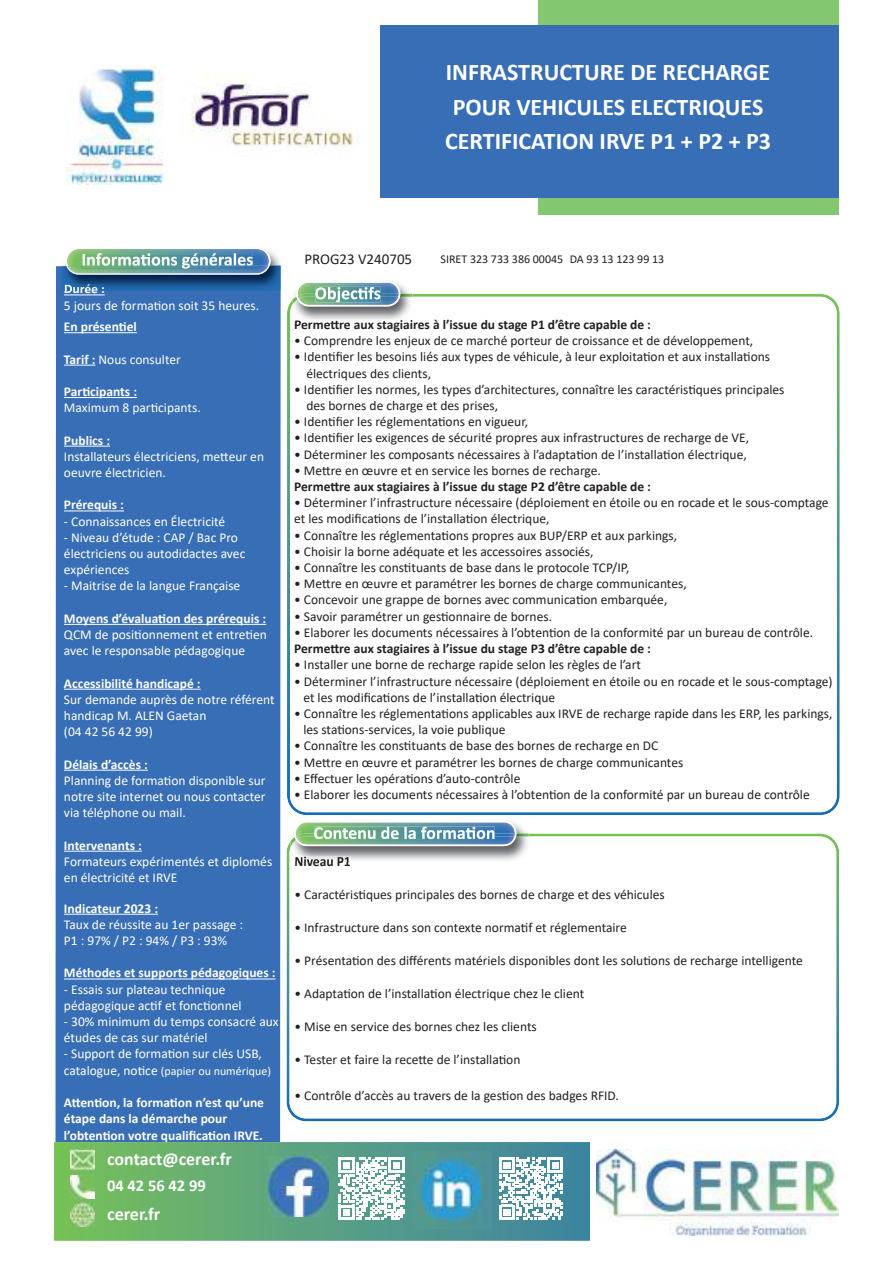
<style>
.page{position:relative;width:893px;height:1263px;background:#fff}
.page>*{position:absolute;margin:0;border:0;box-sizing:border-box;transform-origin:0 0}
.t1{font:700 24px/34.5px "Calibri";color:#fff;text-align:center}
.t2{font:700 18px "Calibri";color:#fff}
.t3{font:700 16.5px "Calibri";color:#fff}
.t4{font:15px "Calibri";color:#241f1f}
.t5{font:13.5px/16.2px "Calibri";color:#241f1f}
.t6{font:13.5px/16.2px "Calibri";color:#fff}
.t7{font:700 13.5px/16.2px "Calibri";color:#fff}
.t8{font:700 13.5px "Calibri";color:#241f1f}
.t9{font:12px "Calibri";color:#fff}
.t10{font:12px "Calibri";color:#241f1f}
.s1{font-weight:700}
.s2{font-size:13.5px}
</style>
<div class="page">
<div style="left:55px;top:266px;width:226px;height:876px;background:#376eb6"></div>
<hr style="left:64px;top:294px;width:41px;height:1px;background:#fff">
<hr style="left:64px;top:332px;width:73px;height:1px;background:#fff">
<hr style="left:64px;top:365px;width:31px;height:1px;background:#fff">
<hr style="left:64px;top:397px;width:73px;height:1px;background:#fff">
<hr style="left:64px;top:446px;width:46px;height:1px;background:#fff">
<hr style="left:64px;top:510px;width:60px;height:1px;background:#fff">
<hr style="left:64px;top:624px;width:202px;height:1px;background:#fff">
<hr style="left:64px;top:689px;width:137px;height:1px;background:#fff">
<hr style="left:64px;top:770px;width:84px;height:1px;background:#fff">
<hr style="left:64px;top:851px;width:78px;height:1px;background:#fff">
<hr style="left:64px;top:914px;width:94px;height:1px;background:#fff">
<hr style="left:64px;top:978px;width:212px;height:1px;background:#fff">
<svg style="left:287px;top:294px;width:553px;height:521px"></svg>
<svg style="left:287px;top:833px;width:552px;height:288px"></svg>
<img style="left:292px;top:284px;width:120px;height:38px">
<img style="left:323px;top:320px;width:89px;height:2px">
<img style="left:295px;top:320px;width:28px;height:2px">
<img style="left:292px;top:294px;width:120px;height:11px">
<img style="left:296px;top:282px;width:104px;height:24px">
<img style="left:296px;top:294px;width:104px;height:5px">
<img style="left:290px;top:824px;width:239px;height:38px">
<img style="left:319px;top:857px;width:31px;height:5px">
<img style="left:295px;top:857px;width:24px;height:5px">
<img style="left:290px;top:833px;width:239px;height:15px">
<img style="left:294px;top:822px;width:222px;height:24px">
<img style="left:295px;top:833px;width:221px;height:7px">
<img style="left:64px;top:251px;width:217px;height:15px">
<img style="left:62px;top:266px;width:219px;height:25px">
<img style="left:65px;top:284px;width:39px;height:7px">
<img style="left:65px;top:285px;width:26px;height:6px">
<img style="left:65px;top:249px;width:205px;height:26px">
<svg style="left:54px;top:1142px;width:536px;height:99px;background:#5fa67b"></svg>
<img style="left:596px;top:1149px;width:243px;height:86px">
<img style="left:71px;top:1147px;width:23px;height:24px">
<img style="left:71px;top:1175px;width:23px;height:23px">
<img style="left:71px;top:1203px;width:23px;height:23px">
<img style="left:414px;top:1151px;width:78px;height:77px">
<svg style="left:338px;top:1158px;width:67px;height:62px"></svg>
<svg style="left:499px;top:1157px;width:64px;height:63px"></svg>
<img style="left:268px;top:1157px;width:60px;height:60px">
<img style="left:191px;top:72px;width:167px;height:74px">
<img style="left:66px;top:65px;width:98px;height:119px">
<div style="left:539px;top:0;width:300px;height:215px;background:#83c771"></div>
<div style="left:381px;top:25px;width:458px;height:173px;background:#376eb6"></div>
<h1 class="t1" style="left:445px;top:55px;width:327px">INFRASTRUCTURE DE RECHARGE<br>POUR VEHICULES ELECTRIQUES<br>CERTIFICATION IRVE P1 + P2 + P3</h1>
<p class="t7" style="left:64px;top:282px;width:42px">Durée :</p>
<p class="t6" style="left:64px;top:297px;width:197px">5 jours de formation soit 35 heures.</p>
<p class="t7" style="left:64px;top:318px;width:74px">En présentiel</p>
<p class="t6" style="left:64px;top:351px;width:118px"><span class="s1">Tarif :</span> Nous consulter</p>
<p class="t7" style="left:64px;top:383px;width:75px">Participants :</p>
<p class="t6" style="left:64px;top:399px;width:138px">Maximum 8 participants.</p>
<p class="t7" style="left:64px;top:432px;width:48px">Publics :</p>
<p class="t6" style="left:64px;top:448px;width:202px">Installateurs électriciens, metteur en oeuvre électricien.</p>
<p class="t7" style="left:64px;top:498px;width:62px">Prérequis :</p>
<p class="t6" style="left:64px;top:513px;width:163px">- Connaissances en Électricité</p>
<p class="t6" style="left:64px;top:529px;width:183px">- Niveau d’étude : CAP / Bac Pro électriciens ou autodidactes avec expériences</p>
<p class="t6" style="left:64px;top:577px;width:178px">- Maitrise de la langue Française</p>
<p class="t7" style="left:64px;top:610px;width:204px">Moyens d’évaluation des prérequis :</p>
<p class="t6" style="left:64px;top:626px;width:204px">QCM de positionnement et entretien avec le responsable pédagogique</p>
<p class="t7" style="left:64px;top:675px;width:138px">Accessibilité handicapé :</p>
<p class="t6" style="left:64px;top:691px;width:212px">Sur demande auprès de notre référent handicap M. ALEN Gaetan<br>(04 42 56 42 99)</p>
<p class="t7" style="left:64px;top:756px;width:85px">Délais d’accès :</p>
<p class="t6" style="left:64px;top:772px;width:203px;text-align:justify">Planning de formation disponible sur notre site internet ou nous contacter via téléphone ou mail.</p>
<p class="t7" style="left:64px;top:837px;width:79px">Intervenants :</p>
<p class="t6" style="left:64px;top:853px;width:210px">Formateurs expérimentés et diplomés en électricité et IRVE</p>
<p class="t7" style="left:64px;top:900px;width:96px">Indicateur 2023 :</p>
<p class="t6" style="left:64px;top:916px;width:181px">Taux de réussite au 1er passage :<br>P1 : 97% / P2 : 94% / P3 : 93%</p>
<p class="t7" style="left:64px;top:965px;width:213px">Méthodes et supports pédagogiques :</p>
<p class="t6" style="left:64px;top:981px;width:179px">- Essais sur plateau technique pédagogique actif et fonctionnel</p>
<p class="t6" style="left:64px;top:1013px;width:216px">- 30% minimum du temps consacré aux études de cas sur matériel</p>
<p class="t6" style="left:64px;top:1045px;width:199px">- Support de formation sur clés USB,</p>
<p class="t9" style="left:64px;top:1062px;width:209px"><span class="s2">catalogue, notice</span> (papier ou numérique)</p>
<p class="t7" style="left:64px;top:1094px;width:202px">Attention, la formation n’est qu’une étape dans la démarche pour l’obtention votre qualification IRVE.</p>
<h2 class="t2" style="left:107px;top:1146px;width:126px">contact@cerer.fr</h2>
<p class="t3" style="left:107px;top:1174px;width:100px">04 42 56 42 99</p>
<h2 class="t2" style="left:107px;top:1201px;width:55px">cerer.fr</h2>
<p class="t4" style="left:304px;top:249px;width:109px">PROG23 V240705</p>
<p class="t10" style="left:441px;top:251px;width:225px">SIRET 323 733 386 00045 DA 93 13 123 99 13</p>
<p class="t8" style="left:294px;top:315px;width:358px">Permettre aux stagiaires à l’issue du stage P1 d’être capable de :</p>
<p class="t5" style="left:294px;top:332px;width:460px">• Comprendre les enjeux de ce marché porteur de croissance et de développement,</p>
<p class="t5" style="left:306px;top:348px;width:465px;text-indent:-12px">• Identifier les besoins liés aux types de véhicule, à leur exploitation et aux installations électriques des clients,</p>
<p class="t5" style="left:306px;top:381px;width:480px;text-indent:-12px">• Identifier les normes, les types d’architectures, connaître les caractéristiques principales des bornes de charge et des prises,</p>
<p class="t5" style="left:294px;top:413px;width:236px">• Identifier les réglementations en vigueur,</p>
<p class="t5" style="left:294px;top:429px;width:456px">• Identifier les exigences de sécurité propres aux infrastructures de recharge de VE,</p>
<p class="t5" style="left:294px;top:446px;width:454px">• Déterminer les composants nécessaires à l’adaptation de l’installation électrique,</p>
<p class="t5" style="left:294px;top:462px;width:308px">• Mettre en œuvre et en service les bornes de recharge.</p>
<p class="t8" style="left:294px;top:477px;width:358px">Permettre aux stagiaires à l’issue du stage P2 d’être capable de :</p>
<p class="t5" style="left:294px;top:494px;width:536px">• Déterminer l’infrastructure nécessaire (déploiement en étoile ou en rocade et le sous-comptage et les modifications de l’installation électrique,</p>
<p class="t5" style="left:294px;top:527px;width:384px">• Connaître les réglementations propres aux BUP/ERP et aux parkings,</p>
<p class="t5" style="left:294px;top:543px;width:301px">• Choisir la borne adéquate et les accessoires associés,</p>
<p class="t5" style="left:294px;top:559px;width:337px">• Connaître les constituants de base dans le protocole TCP/IP,</p>
<p class="t5" style="left:294px;top:575px;width:394px">• Mettre en œuvre et paramétrer les bornes de charge communicantes,</p>
<p class="t5" style="left:294px;top:591px;width:375px">• Concevoir une grappe de bornes avec communication embarquée,</p>
<p class="t5" style="left:294px;top:608px;width:259px">• Savoir paramétrer un gestionnaire de bornes.</p>
<p class="t5" style="left:294px;top:624px;width:520px">• Elaborer les documents nécessaires à l’obtention de la conformité par un bureau de contrôle.</p>
<p class="t8" style="left:294px;top:639px;width:358px">Permettre aux stagiaires à l’issue du stage P3 d’être capable de :</p>
<p class="t5" style="left:294px;top:656px;width:348px">• Installer une borne de recharge rapide selon les règles de l’art</p>
<p class="t5" style="left:303px;top:672px;width:531px;text-indent:-9px">• Déterminer l’infrastructure nécessaire (déploiement en étoile ou en rocade et le sous-comptage) et les modifications de l’installation électrique</p>
<p class="t5" style="left:303px;top:705px;width:531px;text-indent:-9px">• Connaître les réglementations applicables aux IRVE de recharge rapide dans les ERP, les parkings, les stations-services, la voie publique</p>
<p class="t5" style="left:294px;top:737px;width:366px">• Connaître les constituants de base des bornes de recharge en DC</p>
<p class="t5" style="left:294px;top:753px;width:391px">• Mettre en œuvre et paramétrer les bornes de charge communicantes</p>
<p class="t5" style="left:294px;top:770px;width:228px">• Effectuer les opérations d’auto-contrôle</p>
<p class="t5" style="left:294px;top:786px;width:517px">• Elaborer les documents nécessaires à l’obtention de la conformité par un bureau de contrôle</p>
<p class="t8" style="left:294px;top:852px;width:58px">Niveau P1</p>
<p class="t5" style="left:294px;top:886px;width:372px">• Caractéristiques principales des bornes de charge et des véhicules</p>
<p class="t5" style="left:294px;top:919px;width:334px">• Infrastructure dans son contexte normatif et réglementaire</p>
<p class="t5" style="left:294px;top:952px;width:510px">• Présentation des différents matériels disponibles dont les solutions de recharge intelligente</p>
<p class="t5" style="left:294px;top:985px;width:291px">• Adaptation de l’installation électrique chez le client</p>
<p class="t5" style="left:294px;top:1018px;width:244px">• Mise en service des bornes chez les clients</p>
<p class="t5" style="left:294px;top:1051px;width:227px">• Tester et faire la recette de l’installation</p>
<p class="t5" style="left:294px;top:1087px;width:326px">• Contrôle d’accès au travers de la gestion des badges RFID.</p>
</div>
